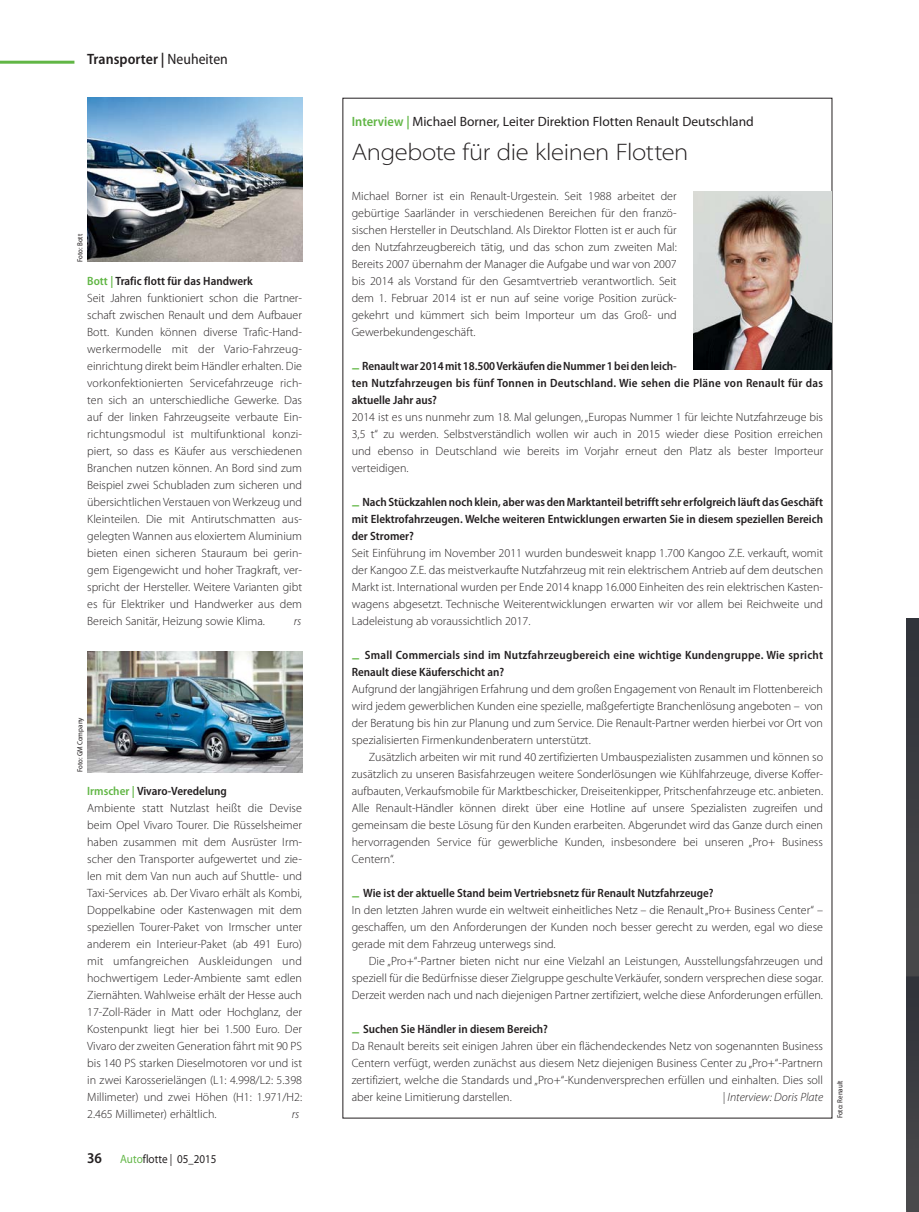
<style>
.page{position:relative;width:919px;height:1212px;background:#fff}
.page>*{position:absolute;margin:0;border:0;box-sizing:border-box;transform-origin:0 0}
.t1{font:300 semi-expanded 24px "Myriad Pro";letter-spacing:-.015em;color:#231f20}
.t2{font:600 semi-condensed 15px "Myriad Pro";color:#231f20}
.t3{font:13.5px "Myriad Pro";color:#231f20}
.t4{font:300 12px/17px "Myriad Pro";color:#231f20;text-align:justify}
.t5{font:600 semi-condensed 12px/17px "Myriad Pro";letter-spacing:.01em;color:#231f20}
.t6{font:italic 300 12px "Myriad Pro";color:#231f20}
.t7{font:semi-expanded 12px "Myriad Pro";color:#231f20;scale:.85 1}
.t8{font:semi-condensed 7.5px "Myriad Pro";color:#231f20}
.s1{font-weight:400}
.s2{font-weight:600;font-stretch:semi-condensed;color:#61b645}
.s3{font-weight:600;font-stretch:semi-condensed}
.s4{font-weight:600;font-stretch:semi-condensed;font-size:15px}
.s5{color:#61b645}
.s6{font-stretch:normal;font-size:15.75px;color:#61b645}
.s7{font-weight:600;font-size:15.75px;color:#61b645}
</style>
<div class="page">
<img style="left:693px;top:191px;width:138px;height:179px">
<img style="left:87px;top:98px;width:215px;height:163px">
<img style="left:87px;top:651px;width:215px;height:121px">
<hr style="left:0;top:61px;width:74px;height:3px;background:#61b645">
<img style="left:906px;top:619px;width:12px;height:593px">
<p class="t2" style="left:87px;top:53px;width:142px">Transporter | <span class="s1">Neuheiten</span></p>
<p class="t8" style="left:77px;top:262px;width:30px;rotate:-90deg">Foto: Bott</p>
<p class="t4" style="left:87px;top:274px;width:216px;text-align:left"><span class="s2">Bott |</span> <span class="s3">Trafic flott für das Handwerk<br></span>Seit Jahren funktioniert schon die Partner&shy;schaft zwischen Renault und dem Aufbauer Bott. Kunden können diverse Trafic-Hand&shy;werkermodelle mit der Vario-Fahrzeug&shy;einrichtung direkt beim Händler erhalten. Die vorkonfektionierten Servicefahrzeuge rich&shy;ten sich an unterschiedliche Gewerke. Das auf der linken Fahrzeugseite verbaute Ein&shy;richtungsmodul ist multifunktional konzi&shy;piert, so dass es Käufer aus verschiedenen Branchen nutzen können. An Bord sind zum Beispiel zwei Schubladen zum sicheren und übersichtlichen Verstauen von Werkzeug und Kleinteilen. Die mit Antirutschmatten aus&shy;gelegten Wannen aus eloxiertem Aluminium bieten einen sicheren Stauraum bei gerin&shy;gem Eigengewicht und hoher Tragkraft, ver&shy;spricht der Hersteller. Weitere Varianten gibt es für Elektriker und Handwerker aus dem Bereich Sanitär, Heizung sowie Klima.</p>
<p class="t6" style="left:294px;top:614px;width:9px">rs</p>
<p class="t8" style="left:77px;top:772px;width:56px;rotate:-90deg">Foto: GM Company</p>
<p class="t4" style="left:87px;top:784px;width:216px;text-align:left"><span class="s2">Irmscher |</span> <span class="s3">Vivaro-Veredelung<br></span>Ambiente statt Nutzlast heißt die Devise beim Opel Vivaro Tourer. Die Rüsselsheimer haben zusammen mit dem Ausrüster Irm&shy;scher den Transporter aufgewertet und zie&shy;len mit dem Van nun auch auf Shuttle- und Taxi-Services ab. Der Vivaro erhält als Kombi, Doppelkabine oder Kastenwagen mit dem speziellen Tourer-Paket von Irmscher unter anderem ein Interieur-Paket (ab 491 Euro) mit umfangreichen Auskleidungen und hochwertigem Leder-Ambiente samt edlen Ziernähten. Wahlweise erhält der Hesse auch 17-Zoll-Räder in Matt oder Hochglanz, der Kostenpunkt liegt hier bei 1.500 Euro. Der Vivaro der zweiten Generation fährt mit 90 PS bis 140 PS starken Dieselmotoren vor und ist in zwei Karosserielängen (L1: 4.998/L2: 5.398<br>Millimeter) und zwei Höhen (H1: 1.971/H2:<br>2.465 Millimeter) erhältlich.</p>
<p class="t6" style="left:292px;top:1107px;width:9px">rs</p>
<p class="t7" style="left:87px;top:1151px;width:153px"><span class="s4">36</span> <span class="s5">Auto</span>flotte | 05_2015</p>
<p class="t3" style="left:352px;top:116px;width:403px"><span class="s2">Interview |</span> Michael Borner, Leiter Direktion Flotten Renault Deutschland</p>
<h1 class="t1" style="left:352px;top:143px;width:338px">Angebote für die kleinen Flotten</h1>
<p class="t4" style="left:352px;top:189px;width:326px">Michael Borner ist ein Renault-Urgestein. Seit 1988 arbeitet der gebürtige Saarländer in verschiedenen Bereichen für den franzö&shy;sischen Hersteller in Deutschland. Als Direktor Flotten ist er auch für den Nutzfahrzeugbereich tätig, und das schon zum zweiten Mal:<br>Bereits 2007 übernahm der Manager die Aufgabe und war von 2007 bis 2014 als Vorstand für den Gesamtvertrieb verantwortlich. Seit dem 1. Februar 2014 ist er nun auf seine vorige Position zurück&shy;gekehrt und kümmert sich beim Importeur um das Groß- und Gewerbekundengeschäft.</p>
<p class="t5" style="left:352px;top:359px;width:472px"><span class="s6">–</span> Renault war 2014 mit 18.500 Verkäufen die Nummer 1 bei den leich-<br>ten Nutzfahrzeugen bis fünf Tonnen in Deutschland. Wie sehen die Pläne von Renault für das aktuelle Jahr aus?</p>
<p class="t4" style="left:352px;top:410px;width:473px">2014 ist es uns nunmehr zum 18. Mal gelungen, „Europas Nummer 1 für leichte Nutzfahrzeuge bis 3,5 t“ zu werden. Selbstverständlich wollen wir auch in 2015 wieder diese Position er reichen und ebenso in Deutschland wie bereits im Vorjahr erneut den Platz als bester Importeur verteidigen.</p>
<p class="t5" style="left:352px;top:495px;width:473px;text-align:justify"><span class="s6">–</span> Nach Stückzahlen noch klein, aber was den Marktanteil betrifft sehr erfolgreich läuft das Geschäft mit Elektrofahrzeugen. Welche weiteren Entwicklungen erwarten Sie in diesem speziellen Bereich der Stromer?</p>
<p class="t4" style="left:352px;top:546px;width:473px">Seit Einführung im November 2011 wurden bundesweit knapp 1.700 Kangoo Z.E. verkauft, womit der Kangoo Z.E. das meistverkaufte Nutzfahrzeug mit rein elektrischem Antrieb auf dem deutschen Markt ist. International wurden per Ende 2014 knapp 16.000 Einheiten des rein elektrischen Kasten&shy;wagens abgesetzt. Technische Weiterentwicklungen erwarten wir vor allem bei Reichweite und Ladeleistung ab voraussichtlich 2017.</p>
<p class="t5" style="left:352px;top:648px;width:473px"><span class="s6">–</span> Small Commercials sind im Nutzfahrzeugbereich eine wichtige Kundengruppe. Wie spricht<br>Renault diese Käuferschicht an?</p>
<p class="t4" style="left:352px;top:682px;width:473px">Aufgrund der langjährigen Erfahrung und dem großen Engagement von Renault im Flottenbereich wird jedem gewerblichen Kunden eine spezielle, maßgefertigte Branchenlösung angeboten – von der Beratung bis hin zur Planung und zum Service. Die Renault-Partner werden hierbei vor Ort von spezialisierten Firmenkundenberatern unterstützt.</p>
<p class="t4" style="left:352px;top:750px;width:473px;text-indent:17px">Zusätzlich arbeiten wir mit rund 40 zertifizierten Umbauspezialisten zusammen und können so zusätzlich zu unseren Basisfahrzeugen weitere Sonderlösungen wie Kühlfahrzeuge, diverse Koffer&shy;aufbauten, Verkaufsmobile für Marktbeschicker, Dreiseitenkipper, Pritschenfahrzeuge etc. anbieten.<br>Alle Renault-Händler können direkt über eine Hotline auf unsere Spezialisten zugreifen und gemeinsam die beste Lösung für den Kunden erarbeiten. Abgerundet wird das Ganze durch einen hervorragenden Service für gewerbliche Kunden, insbesondere bei unseren „Pro+ Business Centern“.</p>
<p class="t4" style="left:352px;top:886px;width:473px;text-align:left"><span class="s7">–</span> <span class="s3">Wie ist der aktuelle Stand beim Vertriebsnetz für Renault Nutzfahrzeuge?<br></span>In den letzten Jahren wurde ein weltweit einheitliches Netz – die Renault „Pro+ Business Center“ – geschaffen, um den Anforderungen der Kunden noch besser gerecht zu werden, egal wo diese gerade mit dem Fahrzeug unterwegs sind.</p>
<p class="t4" style="left:352px;top:954px;width:473px;text-indent:17px">Die „Pro+“-Partner bieten nicht nur eine Vielzahl an Leistungen, Ausstellungsfahrzeugen und speziell für die Bedürfnisse dieser Zielgruppe geschulte Verkäufer, sondern versprechen diese sogar.<br>Derzeit werden nach und nach diejenigen Partner zertifiziert, welche diese Anforderungen erfüllen.</p>
<p class="t4" style="left:352px;top:1022px;width:473px;text-align:left"><span class="s7">–</span> <span class="s3">Suchen Sie Händler in diesem Bereich?<br></span>Da Renault bereits seit einigen Jahren über ein flächendeckendes Netz von sogenannten Business Centern verfügt, werden zunächst aus diesem Netz diejenigen Business Center zu „Pro+“-Partnern zertifiziert, welche die Standards und „Pro+“-Kundenversprechen erfüllen und einhalten. Dies soll aber keine Limitierung darstellen.</p>
<p class="t6" style="left:722px;top:1090px;width:102px">| Interview: Doris Plate</p>
<p class="t8" style="left:837px;top:1118px;width:39px;rotate:-90deg">Foto: Renault</p>
</div>
